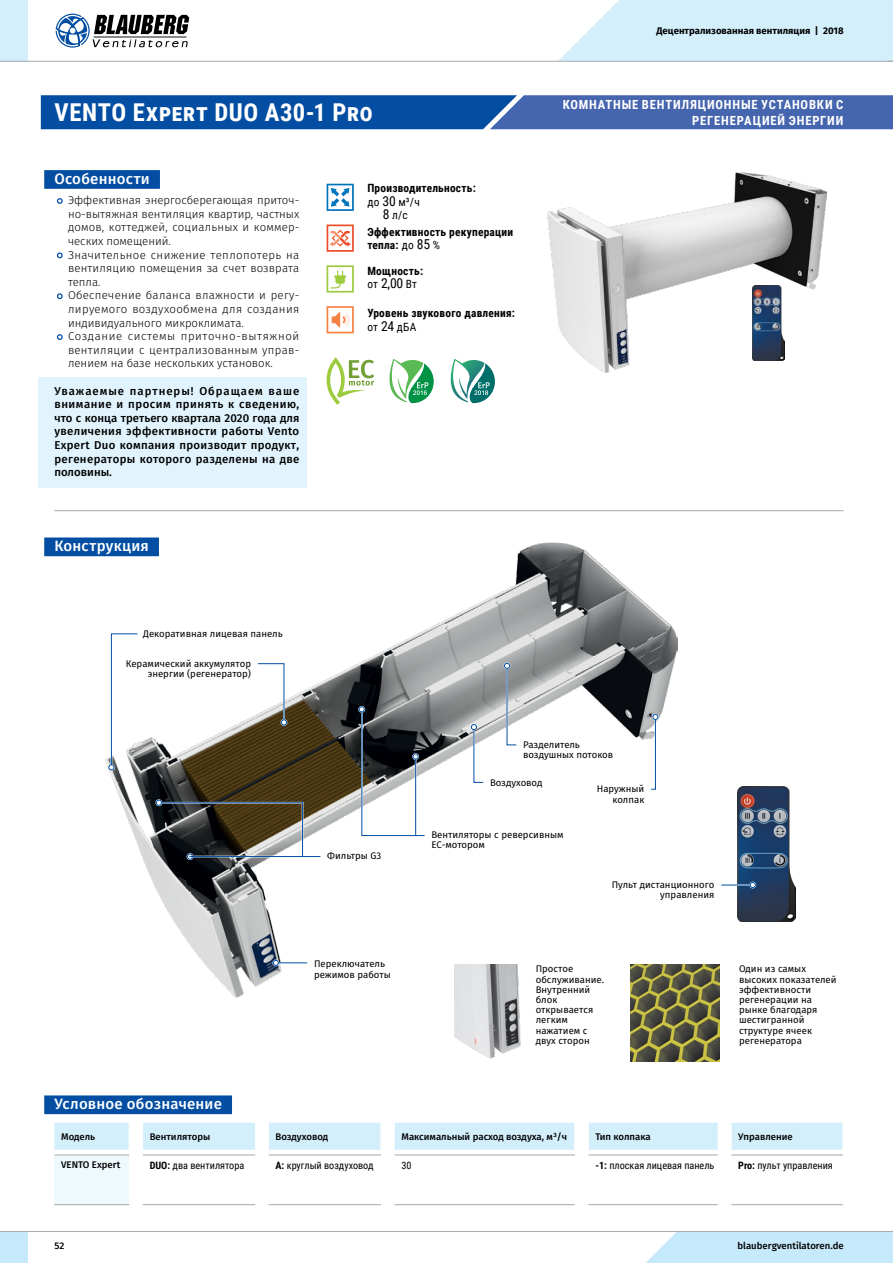
<style>
.page{position:relative;width:893px;height:1263px;background:#fff}
.page>*{position:absolute;margin:0;border:0;box-sizing:border-box;transform-origin:0 0}
.t1{font:700 24.6px "Roboto Condensed";letter-spacing:.025em;color:#fff}
.t2{font:500 15px "Fira Sans";letter-spacing:.01em;color:#fff}
.t3{font:700 12.6px "Roboto Condensed";letter-spacing:.065em;color:#fff}
.t4{font:300 11.4px/13.6px "Fira Sans";letter-spacing:.015em;color:#000}
.t5{font:500 11.4px/13.6px "Fira Sans";letter-spacing:.03em;color:#000;text-align:justify}
.t6{font:700 11.4px/13.6px "Roboto Condensed";letter-spacing:.02em;color:#000}
.t7{font:11.4px "Roboto Condensed";color:#000}
.t8{font:10.2px "Roboto Condensed";color:#000}
.t9{font:9.6px/10.2px "Fira Sans";color:#000}
.t10{font:500 9.6px "Fira Sans";color:#000}
.t11{font:700 9.6px "Fira Sans";color:#000}
.s1{font-size:13.65px}
.s2{font-weight:400}
.s3{font-weight:400;font-size:13.65px}
.s4{font-weight:700}
</style>
<div class="page">
<div style="left:38px;top:378px;width:269px;height:110px;background:#e1f4fd"></div>
<svg style="left:41px;top:95px;width:852px;height:34px;background:#245ba9"></svg>
<svg style="left:327px;top:184px;width:27px;height:27px"></svg>
<svg style="left:327px;top:265px;width:27px;height:28px"></svg>
<svg style="left:327px;top:306px;width:27px;height:27px"></svg>
<svg style="left:327px;top:225px;width:27px;height:27px"></svg>
<div style="left:44px;top:170px;width:116px;height:19px;background:#034ea2"></div>
<svg style="left:57px;top:198px;width:6px;height:6px"></svg>
<svg style="left:56px;top:252px;width:7px;height:7px"></svg>
<svg style="left:56px;top:293px;width:7px;height:7px"></svg>
<svg style="left:56px;top:334px;width:7px;height:6px"></svg>
<svg style="left:389px;top:359px;width:45px;height:44px"></svg>
<svg style="left:450px;top:359px;width:45px;height:44px"></svg>
<svg style="left:327px;top:357px;width:47px;height:48px"></svg>
<img style="left:548px;top:172px;width:278px;height:200px">
<img style="left:753px;top:286px;width:32px;height:75px">
<img style="left:631px;top:964px;width:89px;height:97px">
<img style="left:454px;top:998px;width:67px;height:61px">
<div style="left:44px;top:537px;width:115px;height:19px;background:#034ea2"></div>
<img style="left:737px;top:787px;width:58px;height:135px">
<div style="left:749px;top:882px;width:7px;height:6px;border:2px solid #fff;border-radius:50%"></div>
<hr style="left:722px;top:884px;width:31px;height:2px;background:#fff">
<hr style="left:721px;top:885px;width:32px;height:1px;background:#034ea2">
<svg style="left:750px;top:882px;width:6px;height:6px"></svg>
<img style="left:106px;top:542px;width:572px;height:456px">
<div style="left:108px;top:764px;width:7px;height:7px;border:2px solid #fff;border-radius:50%"></div>
<svg style="left:108px;top:632px;width:31px;height:138px"></svg>
<div style="left:281px;top:719px;width:6px;height:7px;border:2px solid #fff;border-radius:50%"></div>
<svg style="left:256px;top:662px;width:31px;height:63px"></svg>
<div style="left:358px;top:706px;width:7px;height:7px;border:2px solid #fff;border-radius:50%"></div>
<svg style="left:359px;top:706px;width:67px;height:131px"></svg>
<div style="left:470px;top:724px;width:7px;height:6px;border:2px solid #fff;border-radius:50%"></div>
<svg style="left:471px;top:724px;width:14px;height:60px"></svg>
<div style="left:652px;top:713px;width:7px;height:7px;border:2px solid #fff;border-radius:50%"></div>
<svg style="left:649px;top:714px;width:9px;height:77px"></svg>
<div style="left:504px;top:662px;width:6px;height:7px;border:2px solid #fff;border-radius:50%"></div>
<svg style="left:504px;top:663px;width:14px;height:84px"></svg>
<div style="left:155px;top:799px;width:7px;height:7px;border:2px solid #fff;border-radius:50%"></div>
<hr style="left:159px;top:802px;width:144px;height:1px;background:#034ea2">
<svg style="left:156px;top:800px;width:6px;height:6px"></svg>
<svg style="left:187px;top:801px;width:133px;height:59px;background:#666359"></svg>
<div style="left:272px;top:959px;width:7px;height:7px;border:2px solid #fff;border-radius:50%"></div>
<hr style="left:276px;top:962px;width:30px;height:2px;background:#fff">
<hr style="left:276px;top:962px;width:31px;height:1px;background:#034ea2">
<svg style="left:273px;top:960px;width:6px;height:6px"></svg>
<div style="left:44px;top:1095px;width:188px;height:19px;background:#034ea2"></div>
<svg style="left:54px;top:1123px;width:789px;height:82px"></svg>
<hr style="left:380px;top:1123px;width:2px;height:27px;background:#fff">
<hr style="left:842px;top:1123px;width:2px;height:27px;background:#fff">
<hr style="left:54px;top:1155px;width:75px;height:1px;background:#a7a9ac">
<hr style="left:54px;top:1204px;width:75px;height:1px;background:#a7a9ac">
<hr style="left:143px;top:1155px;width:112px;height:1px;background:#a7a9ac">
<hr style="left:269px;top:1155px;width:112px;height:1px;background:#a7a9ac">
<hr style="left:143px;top:1204px;width:112px;height:1px;background:#a7a9ac">
<hr style="left:269px;top:1204px;width:112px;height:1px;background:#a7a9ac">
<hr style="left:395px;top:1155px;width:180px;height:1px;background:#a7a9ac">
<hr style="left:395px;top:1204px;width:180px;height:1px;background:#a7a9ac">
<hr style="left:588px;top:1155px;width:130px;height:1px;background:#a7a9ac">
<hr style="left:731px;top:1155px;width:112px;height:1px;background:#a7a9ac">
<hr style="left:588px;top:1204px;width:130px;height:1px;background:#a7a9ac">
<hr style="left:731px;top:1204px;width:112px;height:1px;background:#a7a9ac">
<hr style="left:574px;top:1123px;width:2px;height:27px;background:#fff">
<hr style="left:54px;top:510px;width:790px;height:1px;background:#a7a9ac">
<div style="left:646px;top:1232px;width:247px;height:31px;background:#c6eafb"></div>
<div style="left:0;top:1231px;width:27px;height:32px;background:#c6eafb"></div>
<hr style="left:0;top:1231px;width:893px;height:1px;background:#a7a9ac">
<div style="left:0;top:0;width:27px;height:61px;background:#d3effc"></div>
<svg style="left:56px;top:14px;width:133px;height:34px"></svg>
<hr style="left:0;top:61px;width:893px;height:1px;background:#a7a9ac">
<svg style="left:558px;top:0;width:335px;height:62px;background:#d6effa"></svg>
<p class="t11" style="left:656px;top:24px;width:189px">Децентрализованная вентиляция | 2018</p>
<h3 class="t3" style="left:563px;top:96px;width:282px">КОМНАТНЫЕ ВЕНТИЛЯЦИОННЫЕ УСТАНОВКИ С</h3>
<h1 class="t1" style="left:54px;top:95px;width:320px">VENTO Expert DUO A30-1 Pro</h1>
<h3 class="t3" style="left:692px;top:111px;width:153px">РЕГЕНЕРАЦИЕЙ ЭНЕРГИИ</h3>
<h2 class="t2" style="left:54px;top:168px;width:97px">Особенности</h2>
<p class="t4" style="left:68px;top:194px;width:233px">Эффективная энергосберегающая приточ&shy;но-вытяжная вентиляция квартир, частных домов, коттеджей, социальных и коммер&shy;ческих помещений.<br>Значительное снижение теплопотерь на вентиляцию помещения за счет возврата тепла.<br>Обеспечение баланса влажности и регу&shy;лируемого воздухообмена для создания индивидуального микроклимата.<br>Создание системы приточно-вытяжной вентиляции с централизованным управ&shy;лением на базе нескольких установок.</p>
<p class="t5" style="left:54px;top:385px;width:246px">Уважаемые партнеры! Обращаем ваше внимание и просим принять к сведению, что с конца третьего квартала 2020 года для увеличения эффективности работы Vento Expert Duo компания производит продукт, регенераторы которого разделены на две половины.</p>
<h2 class="t2" style="left:54px;top:535px;width:96px">Конструкция</h2>
<p class="t6" style="left:367px;top:181px;width:110px">Производительность:</p>
<p class="t7" style="left:367px;top:194px;width:54px">до <span class="s1">30</span> м³/ч</p>
<p class="t7" style="left:383px;top:207px;width:27px"><span class="s1">8</span> л/с</p>
<p class="t6" style="left:367px;top:224px;width:147px">Эффективность рекуперации тепла: <span class="s2">до</span> <span class="s3">85</span> <span class="s2">%</span></p>
<p class="t6" style="left:367px;top:263px;width:57px">Мощность: <span class="s2">от</span> <span class="s3">2,00</span> <span class="s2">Вт</span></p>
<p class="t6" style="left:367px;top:306px;width:149px">Уровень звукового давления: <span class="s2">от</span> <span class="s3">24</span> <span class="s2">дБA</span></p>
<p class="t9" style="left:143px;top:629px;width:141px">Декоративная лицевая панель</p>
<p class="t9" style="left:126px;top:659px;width:127px;text-align:right">Керамический аккумулятор энергии (регенератор)</p>
<p class="t9" style="left:327px;top:851px;width:56px">Фильтры G3</p>
<p class="t9" style="left:314px;top:959px;width:78px">Переключатель режимов работы</p>
<p class="t9" style="left:523px;top:740px;width:92px">Разделитель воздушных потоков</p>
<p class="t9" style="left:490px;top:778px;width:54px">Воздуховод</p>
<p class="t9" style="left:431px;top:830px;width:134px">Вентиляторы с реверсивным<br>ЕС-мотором</p>
<p class="t9" style="left:597px;top:785px;width:49px;text-align:right">Наружный колпак</p>
<p class="t9" style="left:612px;top:880px;width:104px;text-align:right">Пульт дистанционного управления</p>
<p class="t9" style="left:536px;top:965px;width:70px">Простое обслуживание.<br>Внутренний блок открывается легким нажатием с двух сторон</p>
<p class="t9" style="left:739px;top:965px;width:99px">Один из самых высоких показателей эффективности регенерации на рынке благодаря шестигранной структуре ячеек регенератора</p>
<h2 class="t2" style="left:54px;top:1093px;width:169px">Условное обозначение</h2>
<p class="t10" style="left:61px;top:1129px;width:36px">Модель</p>
<p class="t10" style="left:150px;top:1129px;width:62px">Вентиляторы</p>
<p class="t10" style="left:276px;top:1129px;width:54px">Воздуховод</p>
<p class="t10" style="left:401px;top:1129px;width:167px">Максимальный расход воздуха, м³/ч</p>
<p class="t10" style="left:595px;top:1129px;width:57px">Тип колпака</p>
<p class="t10" style="left:738px;top:1129px;width:56px">Управление</p>
<p class="t10" style="left:61px;top:1158px;width:61px">VENTO Expert</p>
<p class="t8" style="left:150px;top:1159px;width:96px"><span class="s4">DUO:</span> два вентилятора</p>
<p class="t8" style="left:276px;top:1159px;width:99px"><span class="s4">A:</span> круглый воздуховод</p>
<p class="t8" style="left:401px;top:1159px;width:12px">30</p>
<p class="t8" style="left:595px;top:1159px;width:121px"><span class="s4">-1:</span> плоская лицевая панель</p>
<p class="t8" style="left:738px;top:1159px;width:96px"><span class="s4">Pro:</span> пульт управления</p>
<p class="t10" style="left:54px;top:1239px;width:11px">52</p>
<p class="t10" style="left:737px;top:1239px;width:108px">blaubergventilatoren.de</p>
</div>
